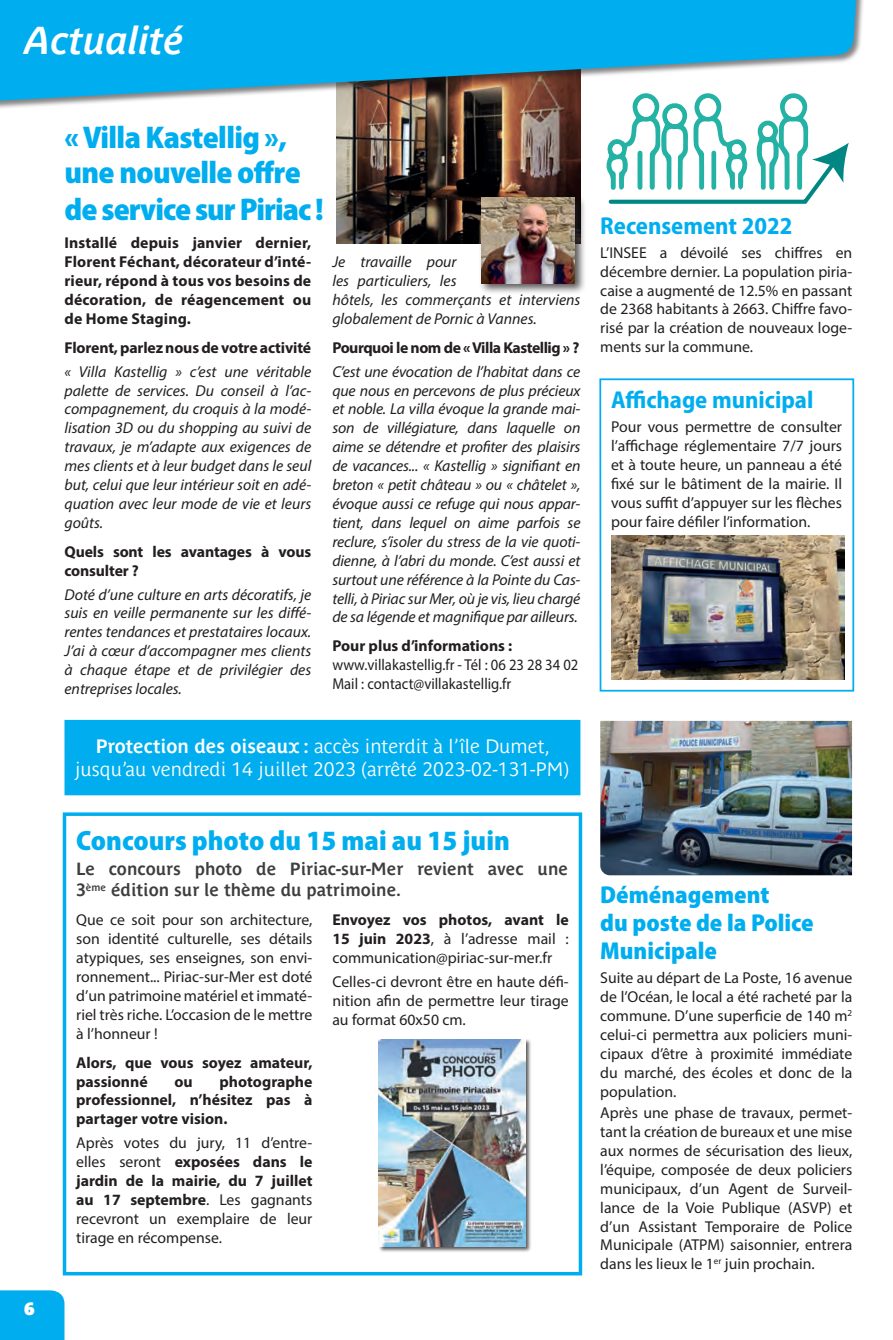
<style>
.page{position:relative;width:893px;height:1340px;background:#fff}
.page>*{position:absolute;margin:0;border:0;box-sizing:border-box;transform-origin:0 0}
.t1{font:italic 700 38.5px "Parisine Plus Std Gris";color:#fff}
.Titre_Principal{font:900 semi-condensed 31.5px/35.9px "Myriad Pro";letter-spacing:-.02em;color:#00aeef}
.Titre_Principal-2{font:900 semi-condensed 28px "Myriad Pro";color:#00aeef}
.Titre_Principal-3{font:900 semi-condensed 24.5px/28px "Myriad Pro";color:#00aeef}
.Titre_niveau_2{font:700 semi-condensed 24.5px "Myriad Pro";color:#00aeef}
.Article_-_Chapo{font:19.25px/23.1px "Parisine Plus Std Gris";color:#fff;text-align:center}
.Article_-_Chapo-2{font:700 17.5px/21px "Parisine Plus Std Gris";color:#3e3e3f}
.t2{font:700 17.5px "Parisine Plus Std Sombre";color:#fff}
.Texte_normal{font:15.75px/18.9px "Myriad Pro";color:#231f20;text-align:justify}
.Texte_normal_gras{font:italic 15.75px/18.9px "Myriad Pro";color:#231f20;text-align:justify}
.Texte_normal_gras-2{font:700 15.75px/18.9px "Myriad Pro";color:#231f20;text-align:justify}
.Texte_normal-2{font:italic 15.75px/18.9px "Myriad Pro";color:#231f20;text-align:justify}
.Texte_normal_gras-3{font:15.75px/18.9px "Myriad Pro";color:#231f20;scale:.93 1}
.Texte_normal_gras-4{font:700 15.75px "Myriad Pro";letter-spacing:-.03em;color:#231f20}
.s1{font-weight:700}
</style>
<div class="page">
<img style="left:611px;top:535px;width:233px;height:144px">
<div style="left:599px;top:378px;width:255px;height:313px;border:2px solid #00aeef"></div>
<img style="left:600px;top:721px;width:252px;height:154px">
<div style="left:63px;top:812px;width:519px;height:463px;border:4px solid #00aeef"></div>
<div style="left:64px;top:720px;width:516px;height:75px;background:#00aeef"></div>
<svg style="left:606px;top:111px;width:243px;height:93px"></svg>
<div style="left:378px;top:1038px;width:153px;height:214px;background:#231f20;opacity:.75"></div>
<img style="left:379px;top:1039px;width:146px;height:207px">
<img style="left:336px;top:111px;width:244px;height:132px">
<div style="left:479px;top:195px;width:107px;height:100px;background:#231f20;opacity:.75"></div>
<img style="left:481px;top:197px;width:93px;height:86px">
<div style="left:0;top:0;width:867px;height:111px;background:#231f20;opacity:.55"></div>
<svg style="left:0;top:0;width:858px;height:103px;background:#2fb0e0"></svg>
<div style="left:0;top:1290px;width:64px;height:49px;background:#00aeef"></div>
<h1 class="t1" style="left:25px;top:18px;width:161px">Actualité</h1>
<p class="t2" style="left:24px;top:1298px;width:12px">6</p>
<p class="Titre_Principal" style="left:64px;top:118px;width:261px">« Villa Kastellig », une nouvelle offre de service sur Piriac !</p>
<p class="Texte_normal_gras-2" style="left:64px;top:233px;width:248px">Installé depuis janvier dernier, Florent Féchant, décorateur d’inté&shy;rieur, répond à tous vos besoins de décoration, de réagencement ou de Home Staging.</p>
<p class="Texte_normal_gras-2" style="left:64px;top:337px;width:248px">Florent, parlez nous de votre activité</p>
<p class="Texte_normal-2" style="left:64px;top:362px;width:248px">« Villa Kastellig » c’est une véritable palette de services. Du conseil à l’ac&shy;compagnement, du croquis à la modé&shy;lisation 3D ou du shopping au suivi de travaux, je m’adapte aux exigences de mes clients et à leur budget dans le seul but, celui que leur intérieur soit en adé&shy;quation avec leur mode de vie et leurs goûts.</p>
<p class="Texte_normal_gras-2" style="left:64px;top:541px;width:248px">Quels sont les avantages à vous consulter ?</p>
<p class="Texte_normal_gras" style="left:64px;top:584px;width:248px">Doté d’une culture en arts décoratifs, je suis en veille permanente sur les diffé&shy;rentes tendances et prestataires locaux.<br>J’ai à cœur d’accompagner mes clients à chaque étape et de privilégier des entreprises locales.</p>
<p class="Texte_normal_gras" style="left:332px;top:252px;width:250px;text-align:left">Je travaille pour<br>les particuliers, les<br>hôtels, les commerçants et interviens globalement de Pornic à Vannes.</p>
<p class="Texte_normal_gras-4" style="left:332px;top:337px;width:249px">Pourquoi le nom de « Villa Kastellig » ?</p>
<p class="Texte_normal_gras" style="left:332px;top:362px;width:250px">C’est une évocation de l’habitat dans ce que nous en percevons de plus précieux et noble. La villa évoque la grande mai&shy;son de villégiature, dans laquelle on aime se détendre et profiter des plaisirs de vacances... « Kastellig » signifiant en breton « petit château » ou « châtelet », évoque aussi ce refuge qui nous appar&shy;tient, dans lequel on aime parfois se reclure, s’isoler du stress de la vie quoti&shy;dienne, à l’abri du monde. C’est aussi et surtout une référence à la Pointe du Cas&shy;telli, à Piriac sur Mer, où je vis, lieu chargé de sa légende et magnifique par ailleurs.</p>
<p class="Texte_normal_gras-2" style="left:332px;top:636px;width:181px">Pour plus d’informations :</p>
<p class="Texte_normal_gras-3" style="left:332px;top:655px;width:266px">www.villakastellig.fr - Tél : 06 23 28 34 02<br>Mail : contact@villakastellig.fr</p>
<p class="Article_-_Chapo" style="left:75px;top:734px;width:495px"><span class="s1">Protection des oiseaux :</span> accès interdit à l’île Dumet, jusqu’au vendredi 14 juillet 2023 (arrêté 2023-02-131-PM)</p>
<p class="Titre_niveau_2" style="left:600px;top:210px;width:194px">Recensement 2022</p>
<p class="Texte_normal" style="left:600px;top:243px;width:254px">L’INSEE a dévoilé ses chiffres en décembre dernier. La population piria&shy;caise a augmenté de 12.5% en passant de 2368 habitants à 2663. Chiffre favo&shy;risé par la création de nouveaux loge&shy;ments sur la commune.</p>
<p class="Titre_niveau_2" style="left:611px;top:384px;width:204px">Affichage municipal</p>
<p class="Texte_normal" style="left:611px;top:417px;width:233px">Pour vous permettre de consulter l’affichage réglementaire 7/7 jours et à toute heure, un panneau a été fixé sur le bâtiment de la mairie. Il vous suffit d’appuyer sur les flèches pour faire défiler l’information.</p>
<p class="Titre_Principal-2" style="left:76px;top:821px;width:435px">Concours photo du 15 mai au 15 juin</p>
<p class="Article_-_Chapo-2" style="left:76px;top:858px;width:493px">Le concours photo de Piriac-sur-Mer revient avec une<br>3<sup>ème</sup> édition sur le thème du patrimoine.</p>
<p class="Texte_normal" style="left:76px;top:910px;width:238px">Que ce soit pour son architecture, son identité culturelle, ses détails atypiques, ses enseignes, son envi&shy;ronnement... Piriac-sur-Mer est doté d’un patrimoine matériel et immaté&shy;riel très riche. L’occasion de le mettre à l’honneur !</p>
<p class="Texte_normal_gras-2" style="left:76px;top:1052px;width:238px">Alors, que vous soyez amateur, passionné</p>
<p class="Texte_normal" style="left:332px;top:910px;width:238px"><span class="s1">Envoyez vos photos, avant le 15 juin 2023</span>, à l’adresse mail : communication@piriac-sur-mer.fr</p>
<p class="Texte_normal" style="left:332px;top:972px;width:238px">Celles-ci devront être en haute défi&shy;nition afin de permettre leur tirage au format 60x50 cm.</p>
<p class="Texte_normal_gras-2" style="left:76px;top:1071px;width:238px;text-indent:143px">photographe professionnel, n’hésitez pas à partager votre vision.</p>
<p class="Texte_normal" style="left:76px;top:1133px;width:238px">Après votes du jury, 11 d’entre&shy;elles seront <span class="s1">exposées dans le jardin de la mairie, du 7 juillet au 17 septembre</span>. Les gagnants recevront un exemplaire de leur tirage en récompense.</p>
<p class="Texte_normal_gras-2" style="left:175px;top:1071px;width:20px">ou</p>
<p class="Titre_Principal-3" style="left:600px;top:880px;width:215px">Déménagement<br>du poste de la Police<br>Municipale</p>
<p class="Texte_normal" style="left:600px;top:968px;width:254px">Suite au départ de La Poste, 16 avenue de l’Océan, le local a été racheté par la commune. D’une superficie de 140 m<sup>2 </sup>celui-ci permettra aux policiers muni&shy;cipaux d’être à proximité immédiate du marché, des écoles et donc de la population.</p>
<p class="Texte_normal" style="left:600px;top:1103px;width:254px">Après une phase de travaux, permet&shy;tant la création de bureaux et une mise aux normes de sécurisation des lieux, l’équipe, composée de deux policiers municipaux, d’un Agent de Surveil&shy;lance de la Voie Publique (ASVP) et d’un Assistant Temporaire de Police Municipale (ATPM) saisonnier, entrera dans les lieux le 1<sup>er</sup> juin prochain.</p>
</div>
